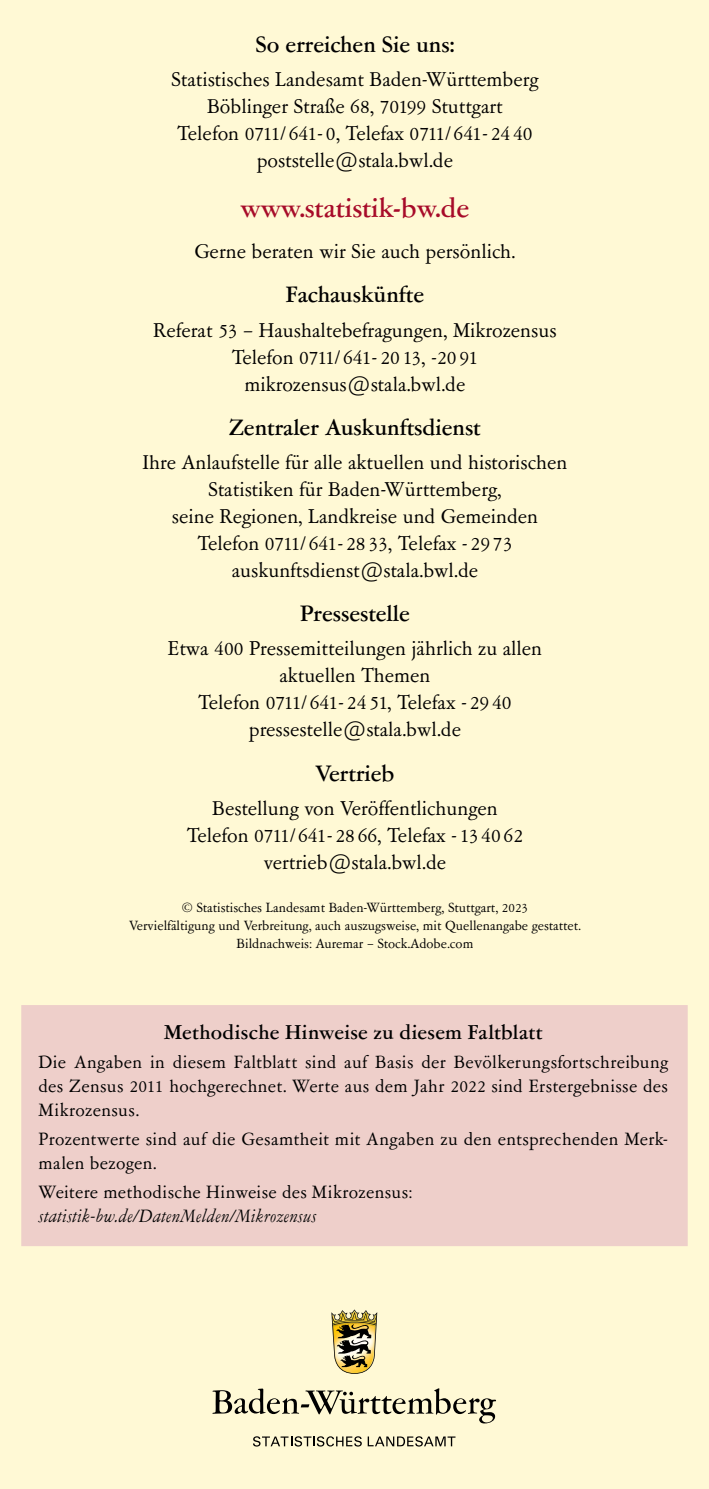
<style>
.page{position:relative;width:709px;height:1489px;background:#fff}
.page>*{position:absolute;margin:0;border:0;box-sizing:border-box;transform-origin:0 0}
.t1{font:500 30px "Garamont Amst SB";color:#a70b29}
.t2{font:500 25px "Garamont Amst SB";color:#000}
.t3{font:22.5px "Garamont Amst SB Rom";color:#000}
.t4{font:500 22.5px "Garamont Amst SB";letter-spacing:.015em;color:#000}
.Titelseite{font:20px/24px "Garamont Amst SB Rom";letter-spacing:.015em;color:#000}
.t5{font:15px "Garamont Amst SB Rom";color:#000}
.s1{font-family:"Garamont Amst SB";font-style:italic}
</style>
<div class="page">
<div style="left:0;top:0;width:709px;height:1488px;background:#fff9d5"></div>
<svg style="left:212px;top:1388px;width:284px;height:35px"></svg>
<img style="left:331px;top:1309px;width:46px;height:64px">
<svg style="left:253px;top:1436px;width:109px;height:10px"></svg>
<svg style="left:368px;top:1436px;width:87px;height:10px"></svg>
<div style="left:21px;top:1005px;width:666px;height:240px;background:#eecfca"></div>
<p class="t2" style="left:255px;top:31px;width:200px">So erreichen Sie uns:</p>
<p class="t3" style="left:171px;top:68px;width:369px">Statistisches Landesamt Baden-Württemberg</p>
<p class="t3" style="left:207px;top:95px;width:297px">Böblinger Straße 68, 70199 Stuttgart</p>
<p class="t3" style="left:177px;top:122px;width:357px">Telefon 0711/ 641- 0, Telefax 0711/ 641- 24 40</p>
<p class="t3" style="left:257px;top:149px;width:198px">poststelle@stala.bwl.de</p>
<p class="t1" style="left:240px;top:192px;width:230px">www.statistik-bw.de</p>
<p class="t3" style="left:194px;top:240px;width:322px">Gerne beraten wir Sie auch persönlich.</p>
<p class="t2" style="left:286px;top:282px;width:140px">Fachauskünfte</p>
<p class="t3" style="left:153px;top:318px;width:405px">Referat 53 – Haushaltebefragungen, Mikrozensus</p>
<p class="t3" style="left:232px;top:345px;width:248px">Telefon 0711/ 641- 20 13, -20 91</p>
<p class="t3" style="left:244px;top:372px;width:222px">mikrozensus@stala.bwl.de</p>
<p class="t2" style="left:229px;top:414px;width:253px">Zentraler Auskunftsdienst</p>
<p class="t3" style="left:142px;top:451px;width:426px">Ihre Anlaufstelle für alle aktuellen und historischen</p>
<p class="t3" style="left:208px;top:478px;width:295px">Statistiken für Baden-Württemberg,</p>
<p class="t3" style="left:172px;top:505px;width:368px">seine Regionen, Landkreise und Gemeinden</p>
<p class="t3" style="left:197px;top:532px;width:316px">Telefon 0711/ 641- 28 33, Telefax - 29 73</p>
<p class="t3" style="left:232px;top:559px;width:248px">auskunftsdienst@stala.bwl.de</p>
<p class="t2" style="left:300px;top:600px;width:111px">Pressestelle</p>
<p class="t3" style="left:168px;top:637px;width:376px">Etwa 400 Pressemitteilungen jährlich zu allen</p>
<p class="t3" style="left:279px;top:664px;width:153px">aktuellen Themen</p>
<p class="t3" style="left:198px;top:691px;width:315px">Telefon 0711/ 641- 24 51, Telefax - 29 40</p>
<p class="t3" style="left:249px;top:718px;width:214px">pressestelle@stala.bwl.de</p>
<p class="t2" style="left:315px;top:760px;width:80px">Vertrieb</p>
<p class="t3" style="left:212px;top:796px;width:287px">Bestellung von Veröffentlichungen</p>
<p class="t3" style="left:187px;top:823px;width:338px">Telefon 0711/ 641- 28 66, Telefax - 13 40 62</p>
<p class="t3" style="left:264px;top:850px;width:184px">vertrieb@stala.bwl.de</p>
<p class="t5" style="left:182px;top:899px;width:347px">© Statistisches Landesamt Baden-Württemberg, Stuttgart, 2023</p>
<p class="t5" style="left:129px;top:917px;width:453px">Vervielfältigung und Verbreitung, auch auszugsweise, mit Quellenangabe gestattet.</p>
<p class="t5" style="left:236px;top:935px;width:238px">Bildnachweis: Auremar – Stock.Adobe.com</p>
<p class="t4" style="left:164px;top:1020px;width:380px">Methodische Hinweise zu diesem Faltblatt</p>
<p class="Titelseite" style="left:39px;top:1050px;width:631px;text-align:justify">Die Angaben in diesem Faltblatt sind auf Basis der Bevölkerungsfortschreibung des Zensus 2011 hochgerechnet. Werte aus dem Jahr 2022 sind Erstergebnisse des Mikrozensus.</p>
<p class="Titelseite" style="left:39px;top:1127px;width:631px">Prozentwerte sind auf die Gesamtheit mit Angaben zu den entsprechenden Merk&shy;malen bezogen.</p>
<p class="Titelseite" style="left:39px;top:1180px;width:375px">Weitere methodische Hinweise des Mikrozensus: <span class="s1">statistik-bw.de/DatenMelden/Mikrozensus</span></p>
</div>
